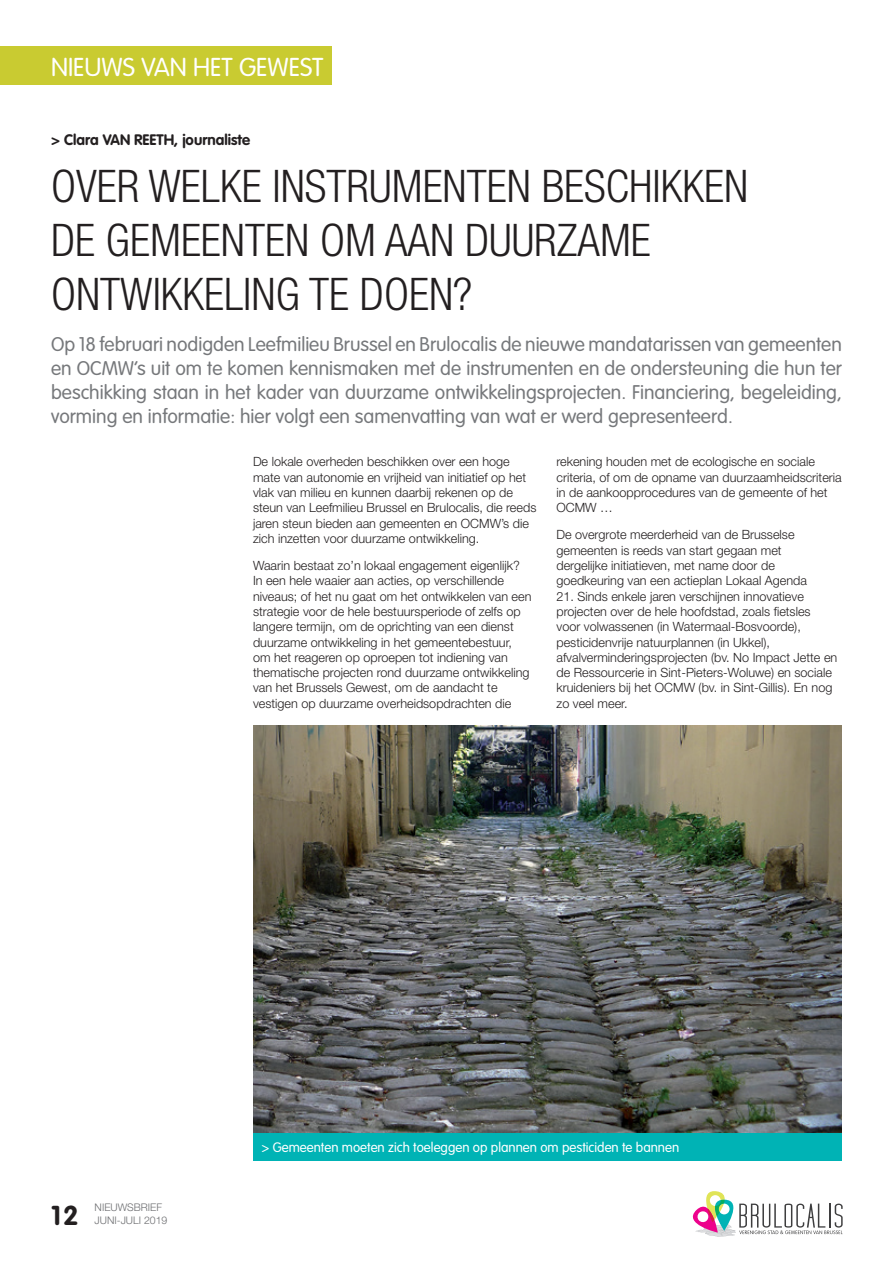
<style>
.page{position:relative;width:893px;height:1263px;background:#fff}
.page>*{position:absolute;margin:0;border:0;box-sizing:border-box;transform-origin:0 0}
.Article_Titre{font:300 condensed 45px/54px "Helvetica Neue LT Pro";color:#231f20}
.t1{font:700 27px "VAG Rounded";color:#231f20}
.t2{font:300 25.5px "VAG Rounded";color:#fff}
.Article_chapeau{font:300 19.5px/24px "VAG Rounded";color:#76787b;text-align:justify}
.t3{font:700 15px "VAG Rounded";color:#231f20}
.t4{font:300 13.5px "VAG Rounded";color:#fff}
.Article_Texte{font:300 12.75px/15.3px "Helvetica Neue LT Pro";color:#231f20}
.t5{font:300 10.5px "Helvetica Neue LT Pro";color:#6c6d70}
</style>
<div class="page">
<img style="left:253px;top:725px;width:589px;height:408px">
<div style="left:253px;top:1133px;width:589px;height:28px;background:#00b3b5"></div>
<svg style="left:692px;top:1191px;width:151px;height:46px"></svg>
<div style="left:0;top:47px;width:332px;height:38px;background:#c9cb31"></div>
<h3 class="t2" style="left:51px;top:52px;width:274px">NIEUWS VAN HET GEWEST</h3>
<p class="t3" style="left:51px;top:130px;width:201px">&gt; Clara VAN REETH, journaliste</p>
<p class="Article_Titre" style="left:51px;top:159px;width:699px">OVER WELKE INSTRUMENTEN BESCHIKKEN<br>DE GEMEENTEN OM AAN DUURZAME<br>ONTWIKKELING TE DOEN?</p>
<p class="Article_chapeau" style="left:51px;top:332px;width:792px">Op 18 februari nodigden Leefmilieu Brussel en Brulocalis de nieuwe mandatarissen van gemeenten en OCMW’s uit om te komen kennismaken met de instrumenten en de ondersteuning die hun ter beschikking staan in het kader van duurzame ontwikkelingsprojecten. Financiering, begeleiding, vorming en informatie: hier volgt een samenvatting van wat er werd gepresenteerd.</p>
<p class="Article_Texte" style="left:253px;top:454px;width:285px">De lokale overheden beschikken over een hoge mate van autonomie en vrijheid van initiatief op het vlak van milieu en kunnen daarbij rekenen op de steun van Leefmilieu Brussel en Brulocalis, die reeds jaren steun bieden aan gemeenten en OCMW’s die zich inzetten voor duurzame ontwikkeling.</p>
<p class="Article_Texte" style="left:253px;top:558px;width:280px">Waarin bestaat zo’n lokaal engagement eigenlijk?<br>In een hele waaier aan acties, op verschillende niveaus; of het nu gaat om het ontwikkelen van een strategie voor de hele bestuursperiode of zelfs op langere termijn, om de oprichting van een dienst duurzame ontwikkeling in het gemeentebestuur, om het reageren op oproepen tot indiening van thematische projecten rond duurzame ontwikkeling van het Brussels Gewest, om de aandacht te vestigen op duurzame overheidsopdrachten die</p>
<p class="Article_Texte" style="left:556px;top:454px;width:287px">rekening houden met de ecologische en sociale criteria, of om de opname van duurzaamheidscriteria in de aankoopprocedures van de gemeente of het OCMW …</p>
<p class="Article_Texte" style="left:556px;top:527px;width:252px">De overgrote meerderheid van de Brusselse gemeenten is reeds van start gegaan met dergelijke initiatieven, met name door de goedkeuring van een actieplan Lokaal Agenda</p>
<p class="Article_Texte" style="left:556px;top:588px;width:282px">21. Sinds enkele jaren verschijnen innovatieve projecten over de hele hoofdstad, zoals fietsles voor volwassenen (in Watermaal-Bosvoorde), pesticidenvrije natuurplannen (in Ukkel), afvalverminderingsprojecten (bv. No Impact Jette en de Ressourcerie in Sint-Pieters-Woluwe) en sociale kruideniers bij het OCMW (bv. in Sint-Gillis). En nog zo veel meer.</p>
<p class="t5" style="left:95px;top:1201px;width:69px">NIEUWSBRIEF</p>
<h2 class="t1" style="left:51px;top:1199px;width:29px">12</h2>
<p class="t5" style="left:95px;top:1213px;width:74px">Juni-juli 2019</p>
<p class="t4" style="left:261px;top:1140px;width:419px">&gt; Gemeenten moeten zich toeleggen op plannen om pesticiden te bannen</p>
</div>
